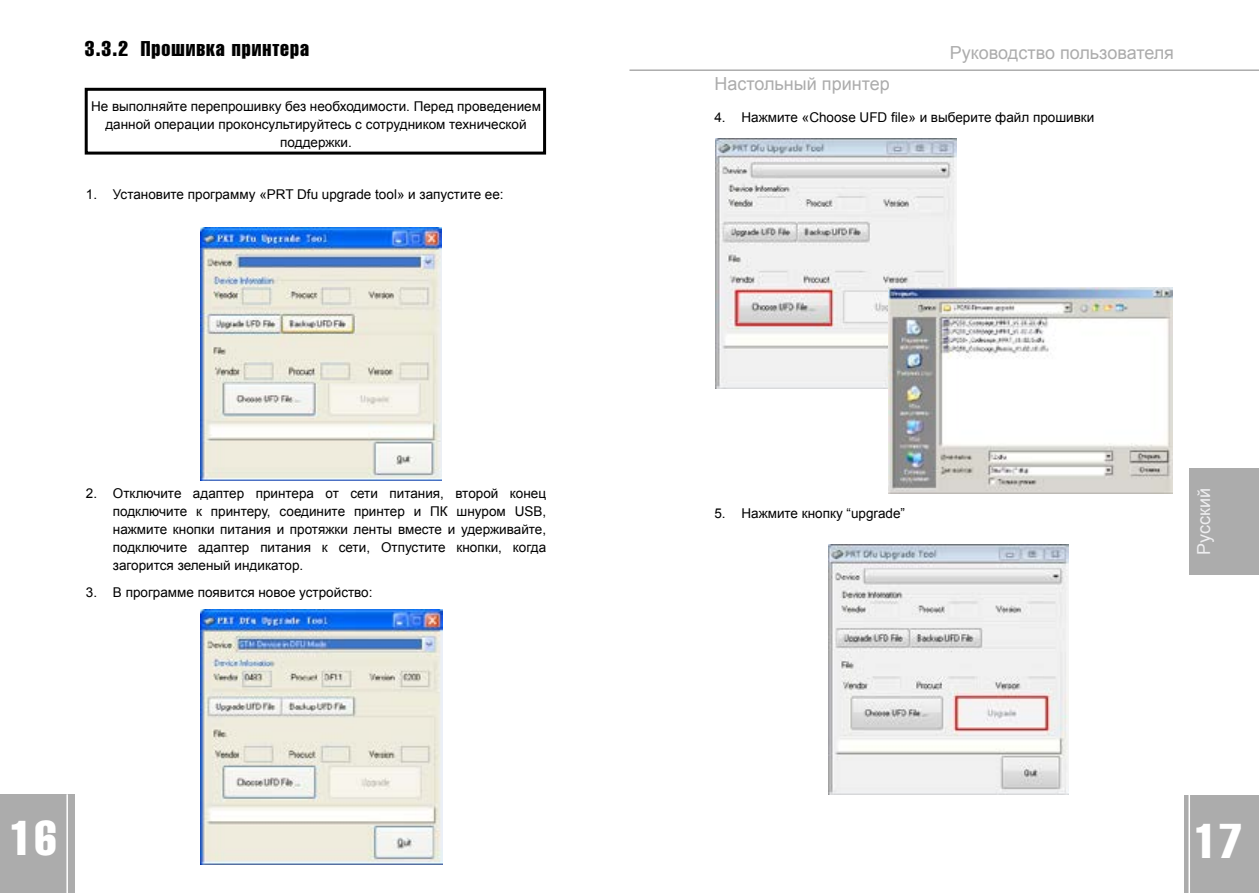
<style>
.page{position:relative;width:1259px;height:893px;background:#fff}
.page>*{position:absolute;margin:0;border:0;box-sizing:border-box;transform-origin:0 0}
.t1{font:48px "AG Letterica Compressed C";color:#fff}
.t2{font:21px "AG Letterica Compressed C";letter-spacing:.05em;color:#000}
.t3{font:18px "Arial";color:#acacac}
.t4{font:18px "Arial";color:#eeeef0}
.t5{font:13.5px/18px "Arial";color:#000;text-align:justify}
</style>
<div class="page">
<div style="left:1184px;top:795px;width:75px;height:98px;background:#acacac"></div>
<div style="left:1189px;top:468px;width:70px;height:107px;background:#acacac"></div>
<hr style="left:1188px;top:795px;width:2px;height:98px;background:#fff">
<hr style="left:629px;top:69px;width:630px;height:2px;background:#acacac">
<img style="left:201px;top:228px;width:240px;height:252px">
<img style="left:201px;top:610px;width:241px;height:254px">
<img style="left:715px;top:138px;width:241px;height:251px">
<img style="left:888px;top:287px;width:285px;height:207px">
<img style="left:828px;top:545px;width:240px;height:250px">
<div style="left:0;top:795px;width:75px;height:98px;background:#acacac"></div>
<hr style="left:66px;top:794px;width:2px;height:99px;background:#fff">
<div style="left:85px;top:88px;width:461px;height:67px;border:3px solid #000"></div>
<h2 class="t2" style="left:85px;top:37px;width:226px">3.3.2 Прошивка принтера</h2>
<p class="t5" style="left:91px;top:97px;width:451px;text-align:center">Не выполняйте перепрошивку без необходимости. Перед проведением данной операции проконсультируйтесь с сотрудником технической поддержки.</p>
<p class="t5" style="left:86px;top:186px;width:419px">1. Установите программу «PRT Dfu upgrade tool» и запустите ее:</p>
<p class="t5" style="left:113px;top:485px;width:435px;text-indent:-27px">2. Отключите адаптер принтера от сети питания, второй конец подключите к принтеру, соедините принтер и ПК шнуром USB, нажмите кнопки питания и протяжки ленты вместе и удерживайте, подключите адаптер питания к сети, Отпустите кнопки, когда загорится зеленый индикатор.</p>
<p class="t5" style="left:86px;top:583px;width:288px">3. В программе появится новое устройство:</p>
<h1 class="t1" style="left:10px;top:812px;width:49px">16</h1>
<h3 class="t3" style="left:714px;top:72px;width:177px">Настольный принтер</h3>
<h3 class="t3" style="left:950px;top:41px;width:226px">Руководство пользователя</h3>
<p class="t5" style="left:714px;top:108px;width:381px">4. Нажмите «Choose UFD file» и выберите файл прошивки</p>
<p class="t5" style="left:714px;top:504px;width:192px">5. Нажмите кнопку “upgrade”</p>
<h3 class="t4" style="left:1192px;top:555px;width:68px;rotate:-90deg">Русский</h3>
<h1 class="t1" style="left:1194px;top:815px;width:49px">17</h1>
</div>
